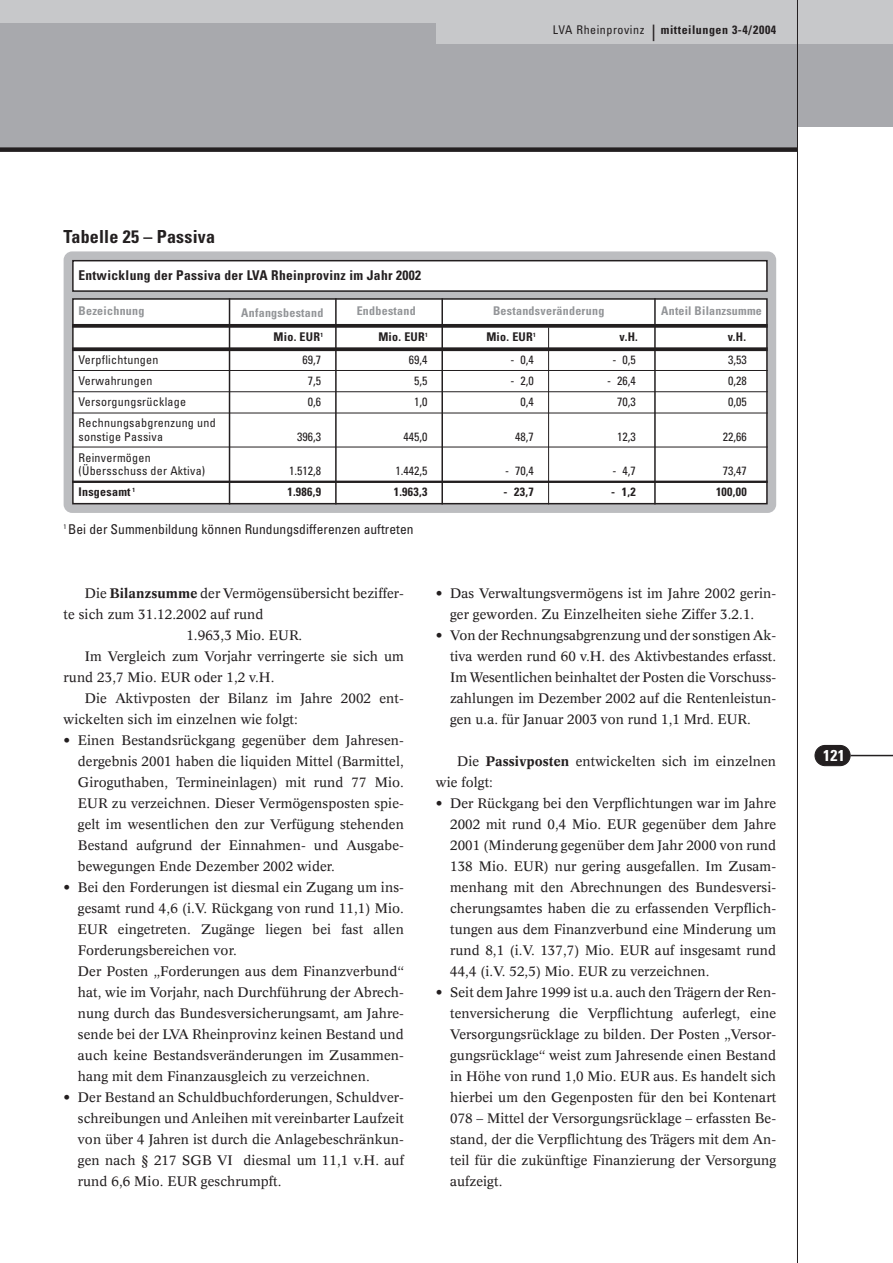
<style>
.page{position:relative;width:893px;height:1263px;background:#fff}
.page>*{position:absolute;margin:0;border:0;box-sizing:border-box;transform-origin:0 0}
.t1{font:700 condensed 18px "Univers";letter-spacing:.01em;color:#231f20}
.t2{font:700 condensed 15.75px "Univers";color:#fff}
.t3{font:13.5px/21px "Concorde";letter-spacing:.005em;color:#231f20;text-align:justify}
.t4{font:condensed 13.5px "Univers";letter-spacing:.005em;color:#231f20}
.t5{font:700 condensed 13.5px "Univers";letter-spacing:.02em;color:#231f20}
.t6{font:condensed 12px/21px "Univers";letter-spacing:.02em;color:#231f20}
.t7{font:700 condensed 12px "Univers";letter-spacing:.02em;color:#939598}
.t8{font:700 condensed 12px "Univers";letter-spacing:.02em;color:#231f20}
.t9{font:700 condensed 12px "Univers";letter-spacing:.045em;color:#231f20}
.s1{font-weight:400}
.s2{font-size:16.5px}
.s3{font-weight:700}
.s4{color:#fff}
</style>
<div class="page">
<div style="left:0;top:0;width:892px;height:126px;background:#a8a9ad"></div>
<div style="left:436px;top:0;width:456px;height:43px;background:#c7c8ca"></div>
<hr style="left:850px;top:755px;width:42px;height:1px;background:#231f20">
<svg style="left:814px;top:745px;width:36px;height:21px"></svg>
<div style="left:0;top:0;width:436px;height:22px;background:#c7c8ca"></div>
<div style="left:0;top:126px;width:797px;height:24px;background:#a8a9ad"></div>
<div style="left:0;top:147px;width:797px;height:5px;background:#231f20"></div>
<hr style="left:797px;top:0;width:1px;height:1263px;background:#231f20">
<div style="left:64px;top:251px;width:712px;height:262px;background:#bcbdc0;border-radius:9px"></div>
<div style="left:73px;top:299px;width:694px;height:205px;background:#fff"></div>
<div style="left:72px;top:298px;width:695px;height:206px;border:2px solid #231f20"></div>
<div style="left:73px;top:261px;width:694px;height:30px;background:#fff"></div>
<div style="left:72px;top:260px;width:695px;height:32px;border:2px solid #231f20"></div>
<hr style="left:72px;top:370px;width:695px;height:1px;background:#231f20">
<hr style="left:72px;top:391px;width:695px;height:1px;background:#231f20">
<hr style="left:72px;top:413px;width:695px;height:1px;background:#231f20">
<hr style="left:72px;top:447px;width:695px;height:1px;background:#231f20">
<hr style="left:72px;top:481px;width:695px;height:2px;background:#231f20">
<svg style="left:72px;top:324px;width:695px;height:4px;background:#312e2f"></svg>
<svg style="left:72px;top:347px;width:695px;height:4px;background:#363233"></svg>
<hr style="left:229px;top:298px;width:1px;height:206px;background:#231f20">
<hr style="left:335px;top:298px;width:1px;height:206px;background:#231f20">
<hr style="left:441px;top:298px;width:2px;height:206px;background:#231f20">
<hr style="left:548px;top:328px;width:1px;height:176px;background:#231f20">
<hr style="left:654px;top:298px;width:1px;height:206px;background:#231f20">
<p class="t9" style="left:553px;top:25px;width:225px"><span class="s1">LVA Rheinprovinz</span> <span class="s2">|</span> mitteilungen 3-4/2004</p>
<h1 class="t1" style="left:64px;top:230px;width:153px">Tabelle 25 – Passiva</h1>
<p class="t5" style="left:78px;top:271px;width:344px">Entwicklung der Passiva der LVA Rheinprovinz im Jahr 2002</p>
<p class="t7" style="left:78px;top:307px;width:67px">Bezeichnung</p>
<p class="t8" style="left:273px;top:332px;width:51px">Mio. EUR<sup>1</sup></p>
<p class="t8" style="left:378px;top:332px;width:51px">Mio. EUR<sup>1</sup></p>
<p class="t8" style="left:486px;top:332px;width:51px">Mio. EUR<sup>1</sup></p>
<p class="t8" style="left:619px;top:332px;width:20px">v.H.</p>
<p class="t8" style="left:727px;top:332px;width:20px">v.H.</p>
<p class="t6" style="left:302px;top:351px;width:20px;text-align:center">69,7<br>7,5<br>0,6</p>
<p class="t6" style="left:297px;top:427px;width:25px">396,3</p>
<p class="t6" style="left:289px;top:462px;width:33px">1.512,8</p>
<p class="t8" style="left:287px;top:488px;width:35px">1.986,9</p>
<p class="t7" style="left:241px;top:308px;width:84px">Anfangsbestand</p>
<p class="t7" style="left:357px;top:307px;width:61px">Endbestand</p>
<p class="t7" style="left:493px;top:307px;width:113px">Bestandsveränderung</p>
<p class="t7" style="left:661px;top:307px;width:102px">Anteil Bilanzsumme</p>
<p class="t6" style="left:78px;top:351px;width:139px">Verpflichtungen<br>Verwahrungen<br>Versorgungsrücklage<br>Rechnungsabgrenzung und</p>
<p class="t6" style="left:78px;top:427px;width:86px">sonstige Passiva<br>Reinvermögen</p>
<p class="t6" style="left:78px;top:462px;width:128px">(Übersschuss der Aktiva)<br><span class="s3">Insgesamt</span> <sup>1</sup></p>
<p class="t4" style="left:64px;top:524px;width:351px"><sup>1</sup> Bei der Summenbildung können Rundungsdifferenzen auftreten</p>
<p class="t6" style="left:408px;top:351px;width:20px;text-align:center">69,4<br>5,5<br>1,0</p>
<p class="t6" style="left:403px;top:427px;width:25px">445,0</p>
<p class="t6" style="left:395px;top:462px;width:33px">1.442,5</p>
<p class="t8" style="left:394px;top:488px;width:35px">1.963,3</p>
<p class="t6" style="left:510px;top:351px;width:25px">- 0,4</p>
<p class="t6" style="left:510px;top:372px;width:25px;text-align:right">- 2,0<br>0,4</p>
<p class="t6" style="left:515px;top:427px;width:20px">48,7</p>
<p class="t6" style="left:505px;top:462px;width:30px">- 70,4</p>
<p class="t8" style="left:503px;top:488px;width:32px">- 23,7</p>
<p class="t6" style="left:612px;top:351px;width:25px">- 0,5</p>
<p class="t6" style="left:607px;top:372px;width:30px;text-align:right">- 26,4<br>70,3</p>
<p class="t6" style="left:617px;top:427px;width:20px">12,3</p>
<p class="t6" style="left:612px;top:462px;width:25px">- 4,7</p>
<p class="t8" style="left:611px;top:488px;width:26px">- 1,2</p>
<p class="t6" style="left:728px;top:351px;width:20px;text-align:justify">3,53<br>0,28<br>0,05</p>
<p class="t6" style="left:722px;top:427px;width:25px">22,66</p>
<p class="t6" style="left:722px;top:462px;width:25px">73,47</p>
<p class="t8" style="left:716px;top:488px;width:32px">100,00</p>
<p class="t3" style="left:85px;top:584px;width:320px">Die <span class="s3">Bilanzsumme</span> der Vermögensübersicht beziffer-</p>
<p class="t3" style="left:64px;top:605px;width:201px">te sich zum 31.12.2002 auf rund</p>
<p class="t3" style="left:186px;top:626px;width:117px">1.963,3 Mio. EUR.</p>
<p class="t3" style="left:85px;top:647px;width:320px">Im Vergleich zum Vorjahr verringerte sie sich um</p>
<p class="t3" style="left:64px;top:668px;width:212px">rund 23,7 Mio. EUR oder 1,2 v.H.</p>
<p class="t3" style="left:85px;top:689px;width:320px">Die Aktivposten der Bilanz im Jahre 2002 ent-</p>
<p class="t3" style="left:64px;top:710px;width:236px">wickelten sich im einzelnen wie folgt:</p>
<p class="t3" style="left:78px;top:731px;width:327px;text-indent:-14px">• Einen Bestandsrückgang gegenüber dem Jahresen&shy;dergebnis 2001 haben die liquiden Mittel (Barmittel, Giroguthaben, Termineinlagen) mit rund 77 Mio.<br>EUR zu verzeichnen. Dieser Vermögensposten spie&shy;gelt im wesentlichen den zur Verfügung stehenden Bestand aufgrund der Einnahmen- und Ausgabe&shy;bewegungen Ende Dezember 2002 wider.</p>
<p class="t3" style="left:78px;top:878px;width:327px;text-indent:-14px">• Bei den Forderungen ist diesmal ein Zugang um ins&shy;gesamt rund 4,6 (i.V. Rückgang von rund 11,1) Mio.<br>EUR eingetreten. Zugänge liegen bei fast allen Forderungsbereichen vor.</p>
<p class="t3" style="left:78px;top:962px;width:327px;text-indent:-14px"><span class="s4">•</span> Der Posten „Forderungen aus dem Finanzverbund“ hat, wie im Vorjahr, nach Durchführung der Abrech&shy;nung durch das Bundesversicherungsamt, am Jahre&shy;sende bei der LVA Rheinprovinz keinen Bestand und auch keine Bestandsveränderungen im Zusammen&shy;hang mit dem Finanzausgleich zu verzeichnen.</p>
<p class="t3" style="left:78px;top:1088px;width:327px;text-indent:-14px">• Der Bestand an Schuldbuchforderungen, Schuldver&shy;schreibungen und Anleihen mit vereinbarter Laufzeit von über 4 Jahren ist durch die Anlagebeschränkun&shy;gen nach § 217 SGB VI diesmal um 11,1 v.H. auf rund 6,6 Mio. EUR geschrumpft.</p>
<p class="t3" style="left:436px;top:584px;width:342px;text-align:center">• Das Verwaltungsvermögens ist im Jahre 2002 gerin&shy;ger geworden. Zu Einzelheiten siehe Ziffer 3.2.1.</p>
<p class="t3" style="left:450px;top:626px;width:327px;text-indent:-14px">• Von der Rechnungsabgrenzung und der sonstigen Ak&shy;tiva werden rund 60 v.H. des Aktivbestandes erfasst.<br>Im Wesentlichen beinhaltet der Posten die Vorschuss&shy;zahlungen im Dezember 2002 auf die Rentenleistun&shy;gen u.a. für Januar 2003 von rund 1,1 Mrd. EUR.</p>
<p class="t3" style="left:436px;top:752px;width:342px;text-indent:21px">Die <span class="s3">Passivposten</span> entwickelten sich im einzelnen wie folgt:</p>
<p class="t3" style="left:450px;top:794px;width:327px;text-indent:-14px">• Der Rückgang bei den Verpflichtungen war im Jahre 2002 mit rund 0,4 Mio. EUR gegenüber dem Jahre 2001 (Minderung gegenüber dem Jahr 2000 von rund 138 Mio. EUR) nur gering ausgefallen. Im Zusam&shy;menhang mit den Abrechnungen des Bundesversi&shy;cherungsamtes haben die zu erfassenden Verpflich&shy;tungen aus dem Finanzverbund eine Minderung um rund 8,1 (i.V. 137,7) Mio. EUR auf insgesamt rund 44,4 (i.V. 52,5) Mio. EUR zu verzeichnen.</p>
<p class="t3" style="left:450px;top:983px;width:327px;text-indent:-14px">• Seit dem Jahre 1999 ist u.a. auch den Trägern der Ren&shy;tenversicherung die Verpflichtung auferlegt, eine Versorgungsrücklage zu bilden. Der Posten „Versor&shy;gungsrücklage“ weist zum Jahresende einen Bestand in Höhe von rund 1,0 Mio. EUR aus. Es handelt sich hierbei um den Gegenposten für den bei Kontenart 078 – Mittel der Versorgungsrücklage – erfassten Be&shy;stand, der die Verpflichtung des Trägers mit dem An&shy;teil für die zukünftige Finanzierung der Versorgung aufzeigt.</p>
<p class="t2" style="left:823px;top:749px;width:23px">121</p>
</div>
